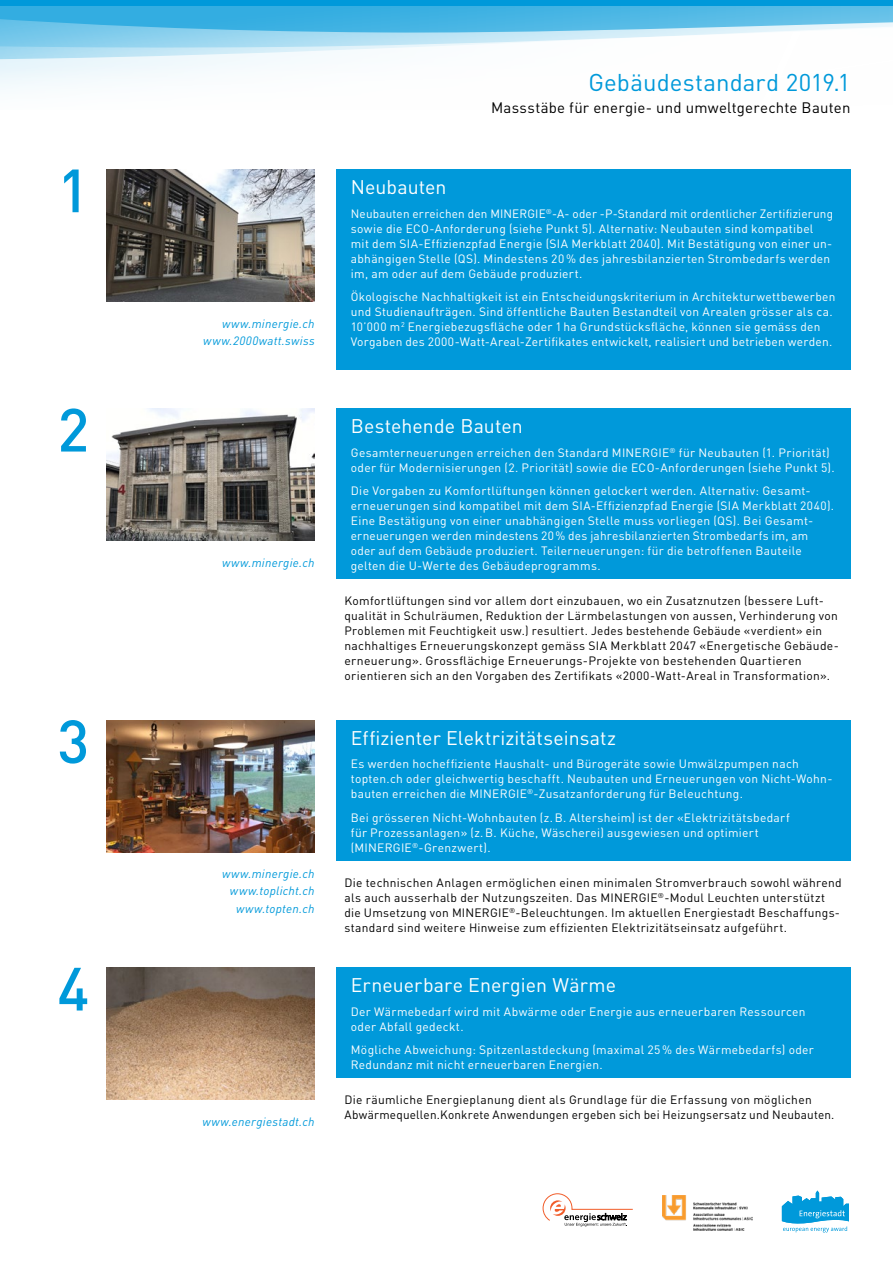
<style>
.page{position:relative;width:893px;height:1263px;background:#fff}
.page>*{position:absolute;margin:0;border:0;box-sizing:border-box;transform-origin:0 0}
.t1{font:500 60px "DIN Pro";color:#0099da}
.t2{font:24px "DIN Pro";letter-spacing:.005em;color:#0099da}
.t3{font:19.5px "DIN Pro";letter-spacing:.005em;color:#fff}
.t4{font:15px "DIN Pro";letter-spacing:.015em;color:#000}
.t5{font:12px/15px "DIN Pro";letter-spacing:.025em;color:#fff}
.t6{font:12px/15px "DIN Pro";letter-spacing:.025em;color:#000}
.t7{font:italic 12px/17.1px "DIN Pro";letter-spacing:.025em;color:#0099da;text-align:right}
</style>
<div class="page">
<svg style="left:0;top:0;width:893px;height:7px;background:#099cdb"></svg>
<svg style="left:0;top:8px;width:893px;height:24px;background:#56bbe5"></svg>
<svg style="left:0;top:32px;width:761px;height:56px"></svg>
<img style="left:662px;top:1196px;width:90px;height:34px">
<svg style="left:543px;top:1193px;width:90px;height:33px"></svg>
<svg style="left:782px;top:1190px;width:67px;height:42px"></svg>
<div style="left:336px;top:169px;width:514px;height:201px;background:#0099da"></div>
<div style="left:336px;top:720px;width:514px;height:140px;background:#0099da"></div>
<div style="left:336px;top:968px;width:514px;height:110px;background:#0099da"></div>
<div style="left:336px;top:409px;width:514px;height:170px;background:#0099da"></div>
<img style="left:106px;top:169px;width:209px;height:133px">
<img style="left:106px;top:409px;width:209px;height:132px">
<img style="left:106px;top:720px;width:209px;height:132px">
<img style="left:106px;top:968px;width:209px;height:132px">
<h1 class="t1" style="left:57px;top:150px;width:33px">1</h1>
<h1 class="t1" style="left:57px;top:389px;width:33px">2</h1>
<h1 class="t1" style="left:57px;top:701px;width:33px">3</h1>
<h1 class="t1" style="left:57px;top:948px;width:33px">4</h1>
<p class="t7" style="left:203px;top:315px;width:113px">www.minergie.ch www.2000watt.swiss</p>
<p class="t7" style="left:222px;top:554px;width:94px">www.minergie.ch</p>
<p class="t7" style="left:222px;top:865px;width:94px">www.minergie.ch www.toplicht.ch www.topten.ch</p>
<p class="t7" style="left:202px;top:1113px;width:114px">www.energiestadt.ch</p>
<h2 class="t2" style="left:588px;top:66px;width:264px">Gebäudestandard 2019.1</h2>
<p class="t4" style="left:491px;top:97px;width:361px">Massstäbe für energie- und umweltgerechte Bauten</p>
<h3 class="t3" style="left:351px;top:174px;width:97px">Neubauten</h3>
<p class="t5" style="left:351px;top:205px;width:484px">Neubauten erreichen den MINERGIE<sup>®</sup>-A- oder -P-Standard mit ordentlicher Zertifizierung sowie die ECO-Anforderung (siehe Punkt 5). Alternativ: Neubauten sind kompatibel mit dem SIA-Effizienzpfad Energie (SIA Merkblatt 2040). Mit Bestätigung von einer un&shy;abhängigen Stelle (QS). Mindestens 20 % des jahresbilanzierten Strombedarfs werden im, am oder auf dem Gebäude produziert.</p>
<p class="t5" style="left:351px;top:289px;width:486px">Ökologische Nachhaltigkeit ist ein Entscheidungskriterium in Architekturwettbewerben und Studienaufträgen. Sind öffentliche Bauten Bestandteil von Arealen grösser als ca.<br>10’000 m<sup>2</sup> Energiebezugsfläche oder 1 ha Grundstücksfläche, können sie gemäss den Vorgaben des 2000-Watt-Areal-Zertifikates entwickelt, realisiert und betrieben werden.</p>
<h3 class="t3" style="left:351px;top:413px;width:174px">Bestehende Bauten</h3>
<p class="t5" style="left:351px;top:444px;width:485px">Gesamterneuerungen erreichen den Standard MINERGIE<sup>®</sup> für Neubauten (1. Priorität) oder für Modernisierungen (2. Priorität) sowie die ECO-Anforderungen (siehe Punkt 5).</p>
<p class="t5" style="left:351px;top:483px;width:485px">Die Vorgaben zu Komfortlüftungen können gelockert werden. Alternativ: Gesamt&shy;erneuerungen sind kompatibel mit dem SIA-Effizienzpfad Energie (SIA Merkblatt 2040).<br>Eine Bestätigung von einer unabhängigen Stelle muss vorliegen (QS). Bei Gesamt&shy;erneuerungen werden mindestens 20% des jahresbilanzierten Strombedarfs im, am oder auf dem Gebäude produziert. Teilerneuerungen: für die betroffenen Bauteile gelten die U-Werte des Gebäudeprogramms.</p>
<p class="t6" style="left:344px;top:593px;width:496px">Komfortlüftungen sind vor allem dort einzubauen, wo ein Zusatznutzen (bessere Luft&shy;qualität in Schulräumen, Reduktion der Lärmbelastungen von aussen, Verhinderung von Problemen mit Feuchtigkeit usw.) resultiert. Jedes bestehende Gebäude «verdient» ein nachhaltiges Erneuerungskonzept gemäss SIA Merkblatt 2047 «Energetische Gebäude&shy;erneuerung». Grossflächige Erneuerungs-Projekte von bestehenden Quartieren orientieren sich an den Vorgaben des Zertifikats «2000-Watt-Areal in Transformation».</p>
<h3 class="t3" style="left:351px;top:725px;width:267px">Effizienter Elektrizitätseinsatz</h3>
<p class="t5" style="left:351px;top:756px;width:483px">Es werden hocheffiziente Haushalt- und Bürogeräte sowie Umwälzpumpen nach topten.ch oder gleichwertig beschafft. Neubauten und Erneuerungen von Nicht-Wohn&shy;bauten erreichen die MINERGIE<sup>®</sup>-Zusatzanforderung für Beleuchtung.</p>
<p class="t5" style="left:351px;top:810px;width:440px">Bei grösseren Nicht-Wohnbauten (z.B. Altersheim) ist der «Elektrizitätsbedarf für Prozessanlagen» (z.B. Küche, Wäscherei) ausgewiesen und optimiert (MINERGIE<sup>®</sup>-Grenzwert).</p>
<p class="t6" style="left:344px;top:874px;width:499px">Die technischen Anlagen ermöglichen einen minimalen Stromverbrauch sowohl während als auch ausserhalb der Nutzungszeiten. Das MINERGIE<sup>®</sup>-Modul Leuchten unterstützt die Umsetzung von MINERGIE<sup>®</sup>-Beleuchtungen. Im aktuellen Energiestadt Beschaffungs&shy;standard sind weitere Hinweise zum effizienten Elektrizitätseinsatz aufgeführt.</p>
<h3 class="t3" style="left:351px;top:972px;width:267px">Erneuerbare Energien Wärme</h3>
<p class="t5" style="left:351px;top:1003px;width:456px">Der Wärmebedarf wird mit Abwärme oder Energie aus erneuerbaren Ressourcen oder Abfall gedeckt.</p>
<p class="t5" style="left:351px;top:1042px;width:465px">Mögliche Abweichung: Spitzenlastdeckung (maximal 25 % des Wärmebedarfs) oder<br>Redundanz mit nicht erneuerbaren Energien.</p>
<p class="t6" style="left:344px;top:1092px;width:492px">Die räumliche Energieplanung dient als Grundlage für die Erfassung von möglichen<br>Abwärmequellen.Konkrete Anwendungen ergeben sich bei Heizungsersatz und Neubauten.</p>
</div>
